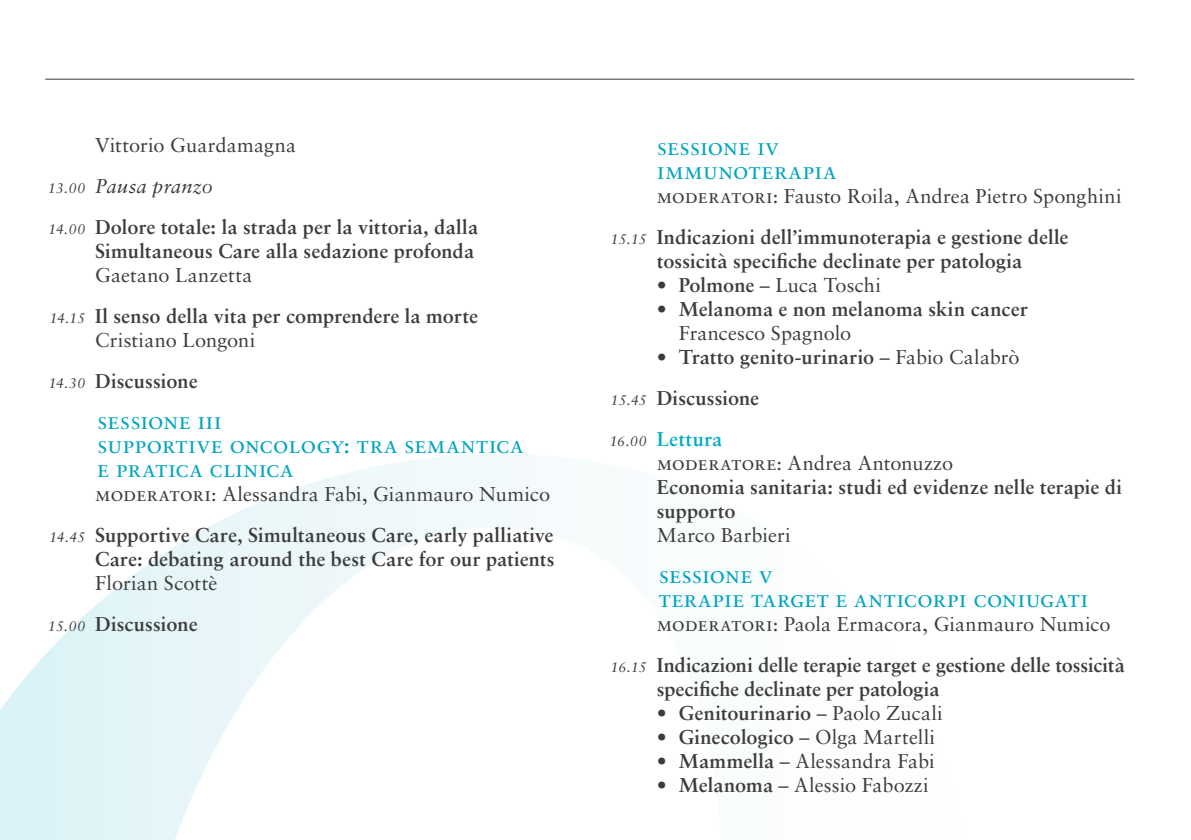
<style>
.page{position:relative;width:1191px;height:840px;background:#fff}
.page>*{position:absolute;margin:0;border:0;box-sizing:border-box;transform-origin:0 0}
.t1{font:24px/24px "Sabon LT Std";letter-spacing:.01em;color:#00a5c0}
.t2{font:700 20px/41px "Sabon LT Std";letter-spacing:.005em;color:#3c3c3b}
.t3{font:20px/41px "Sabon LT Std";letter-spacing:.01em;color:#3c3c3b}
.s1{font-weight:400}
.s2{font-weight:400;font-style:italic;font-size:14px}
.s3{font-weight:400;font-style:italic}
.s4{font-style:italic;font-size:14px}
.s5{font-weight:700}
.s6{color:#00adc7}
</style>
<div class="page">
<svg style="left:0;top:454px;width:529px;height:385px"></svg>
<hr style="left:45px;top:79px;width:1089px;height:1px;background:#3c3c3b">
<p class="t2" style="left:48px;top:123px;width:431px;text-indent:47px"><span class="s1">Vittorio Guardamagna<br></span><span class="s2">13.00</span> <span class="s3">Pausa pranzo<br></span><span class="s2">14.00</span> Dolore totale: la strada per la vittoria, dalla</p>
<p class="t2" style="left:95px;top:229px;width:380px">Simultaneous Care alla sedazione profonda</p>
<p class="t2" style="left:50px;top:253px;width:430px;text-indent:45px"><span class="s1">Gaetano Lanzetta<br></span><span class="s2">14.15</span> Il senso della vita per comprendere la morte</p>
<p class="t3" style="left:49px;top:319px;width:208px;text-indent:46px">Cristiano Longoni<br><span class="s4">14.30</span> <span class="s5">Discussione</span></p>
<p class="t1" style="left:97px;top:408px;width:428px">sessione iii<br>supportive oncology: tra semantica e pratica clinica</p>
<p class="t2" style="left:49px;top:472px;width:505px;text-align:right"><span class="s1">moderatori: Alessandra Fabi, Gianmauro Numico<br></span><span class="s2">14.45</span> Supportive Care, Simultaneous Care, early palliative</p>
<p class="t2" style="left:95px;top:537px;width:461px">Care: debating around the best Care for our patients</p>
<p class="t3" style="left:48px;top:562px;width:171px;text-indent:47px">Florian Scottè<br><span class="s4">15.00</span> <span class="s5">Discussione</span></p>
<p class="t1" style="left:656px;top:134px;width:181px">sessione iv immunoterapia</p>
<p class="t3" style="left:611px;top:175px;width:512px;text-indent:46px">moderatori: Fausto Roila, Andrea Pietro Sponghini<br><span class="s4">15.15</span> <span class="s5">Indicazioni dell’immunoterapia e gestione delle</span></p>
<p class="t2" style="left:656px;top:240px;width:367px">tossicità specifiche declinate per patologia</p>
<p class="t3" style="left:656px;top:264px;width:226px">• <span class="s5">Polmone</span> – Luca Toschi</p>
<p class="t2" style="left:678px;top:296px;width:350px;line-height:24px;text-indent:-22px"><span class="s1">•</span> Melanoma e non melanoma skin cancer<br><span class="s1">Francesco Spagnolo</span></p>
<p class="t2" style="left:610px;top:336px;width:411px;text-indent:47px"><span class="s1">•</span> Tratto genito-urinario <span class="s1">– Fabio Calabrò<br></span><span class="s2">15.45</span> Discussione<br><span class="s2">16.00</span> <span class="s6">Lettura</span></p>
<p class="t3" style="left:656px;top:442px;width:298px">moderatore: Andrea Antonuzzo</p>
<p class="t2" style="left:657px;top:474px;width:467px;line-height:24px">Economia sanitaria: studi ed evidenze nelle terapie di supporto</p>
<p class="t3" style="left:657px;top:514px;width:135px">Marco Barbieri</p>
<p class="t1" style="left:658px;top:562px;width:431px">sessione v<br>terapie target e anticorpi coniugati</p>
<p class="t2" style="left:611px;top:603px;width:515px;text-indent:46px"><span class="s1">moderatori: Paola Ermacora, Gianmauro Numico<br></span><span class="s2">16.15</span> Indicazioni delle terapie target e gestione delle tossicità</p>
<p class="t2" style="left:656px;top:668px;width:284px">specifiche declinate per patologia</p>
<p class="t2" style="left:656px;top:692px;width:288px"><span class="s1">•</span> Genitourinario <span class="s1">– Paolo Zucali</span></p>
<p class="t3" style="left:656px;top:716px;width:280px">• <span class="s5">Ginecologico</span> – Olga Martelli</p>
<p class="t3" style="left:656px;top:740px;width:279px">• <span class="s5">Mammella</span> – Alessandra Fabi</p>
<p class="t3" style="left:656px;top:764px;width:273px">• <span class="s5">Melanoma</span> – Alessio Fabozzi</p>
</div>
